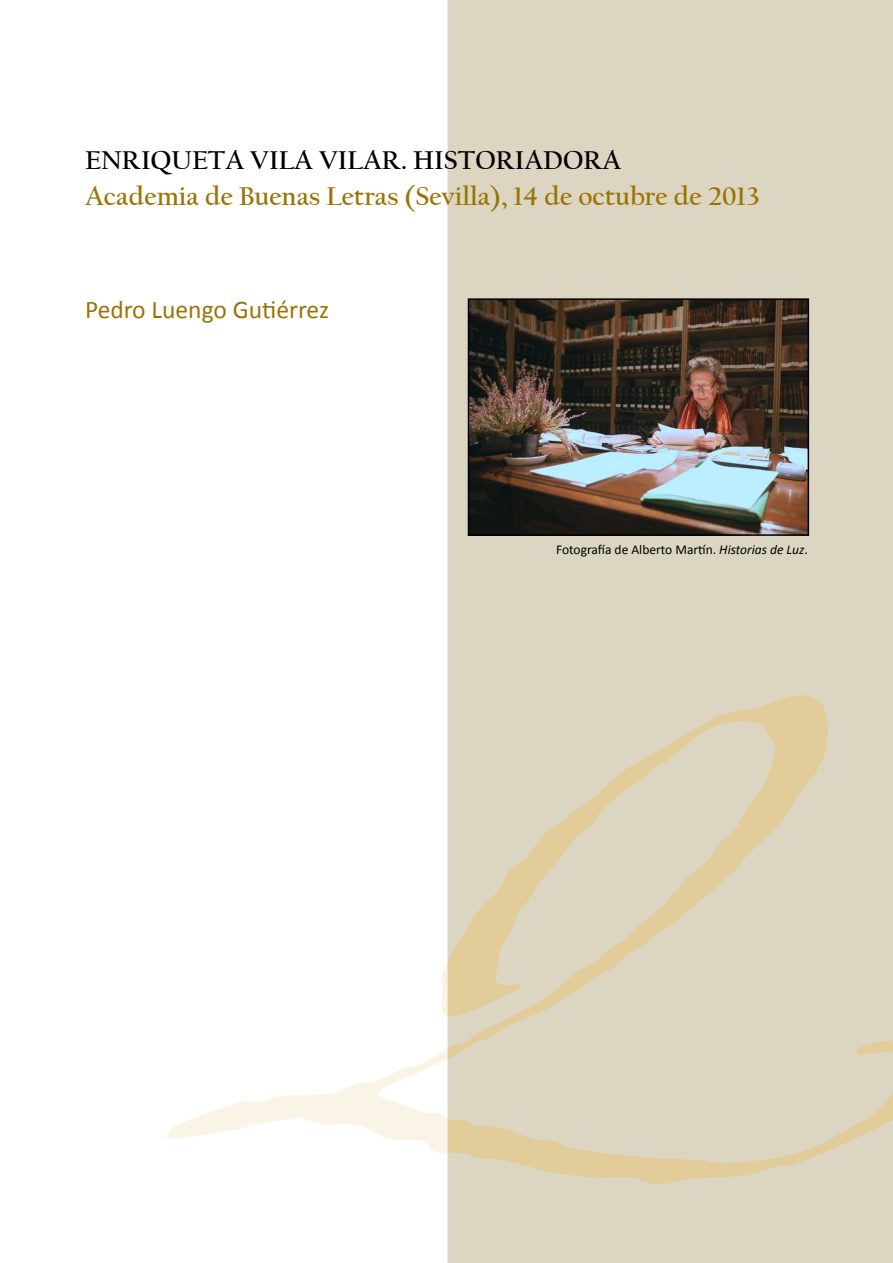
<style>
.page{position:relative;width:893px;height:1263px;background:#fff}
.page>*{position:absolute;margin:0;border:0;box-sizing:border-box;transform-origin:0 0}
.t1{font:700 27px "Californian FB";color:#9b7305}
.t2{font:700 27px "Californian FB";color:#000}
.t3{font:25.5px "Calibri";color:#9b7305}
.t4{font:13.5px "Calibri";color:#000}
.s1{font-style:italic}
</style>
<div class="page">
<img style="left:166px;top:0;width:727px;height:1263px">
<img style="left:471px;top:301px;width:335px;height:232px">
<div style="left:468px;top:298px;width:341px;height:238px;border:2px solid #000"></div>
<p class="t2" style="left:85px;top:145px;width:538px">Enriqueta Vila Vilar. Historiadora</p>
<p class="t1" style="left:85px;top:181px;width:676px">Academia de Buenas Letras (Sevilla), 14 de octubre de 2013</p>
<p class="t3" style="left:85px;top:293px;width:246px">Pedro Luengo Gutiérrez</p>
<p class="t4" style="left:556px;top:541px;width:253px">Fotografía de Alberto Martín. <span class="s1">Historias de Luz</span>.</p>
</div>
